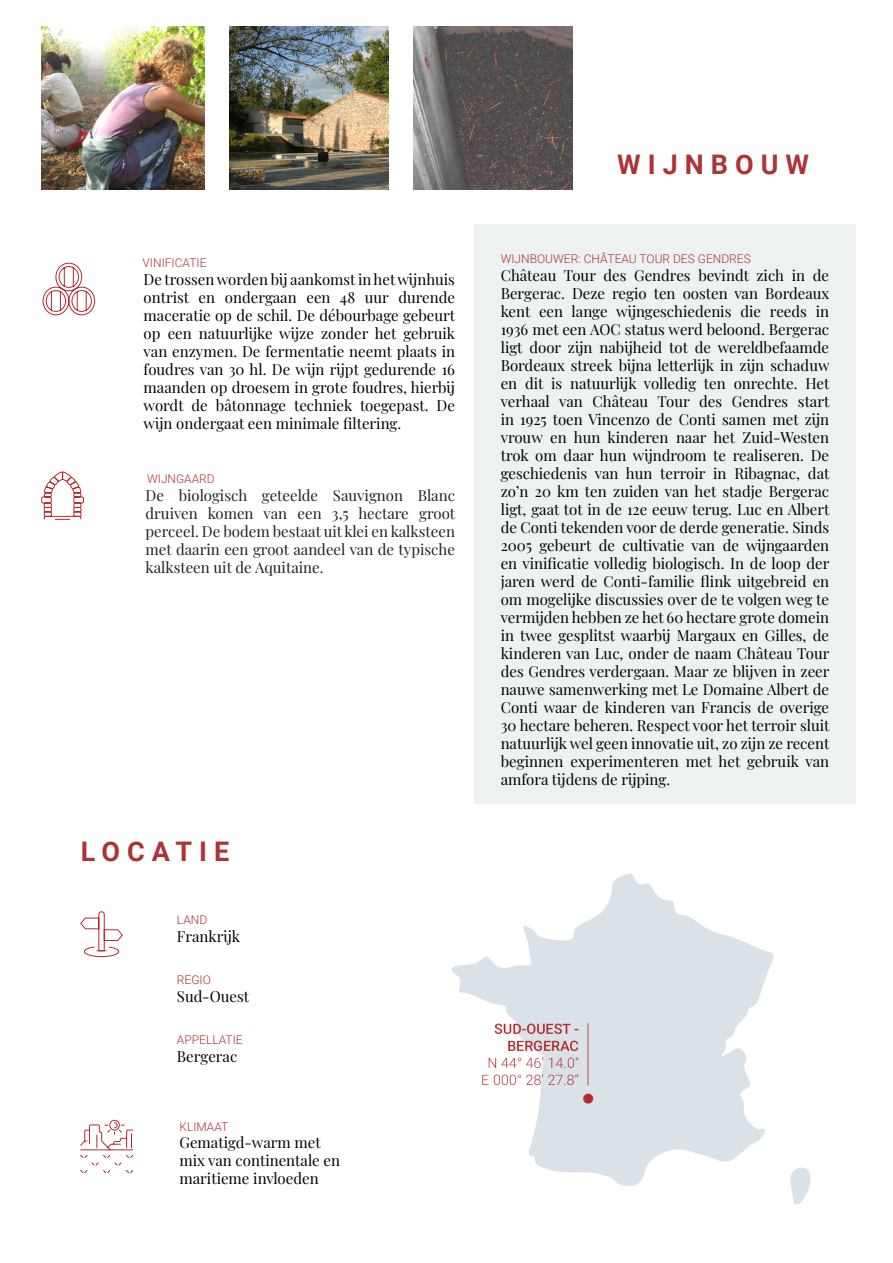
<style>
.page{position:relative;width:893px;height:1263px;background:#fff}
.page>*{position:absolute;margin:0;border:0;box-sizing:border-box;transform-origin:0 0}
.t1{font:700 27px "Roboto";letter-spacing:.26em;color:#b03136}
.t2{font:15px/18px "Playfair Display";color:#000001;text-align:justify}
.t3{font:15px/18px "Playfair Display";color:#231f20;text-align:justify}
.t4{font:300 12px "Roboto";color:#b03136}
</style>
<div class="page">
<svg style="left:80px;top:911px;width:43px;height:46px"></svg>
<img style="left:451px;top:874px;width:360px;height:331px">
<svg style="left:80px;top:1119px;width:54px;height:55px"></svg>
<div style="left:475px;top:224px;width:381px;height:580px;background:#edf1f2"></div>
<svg style="left:42px;top:262px;width:53px;height:54px"></svg>
<svg style="left:41px;top:471px;width:43px;height:49px"></svg>
<img style="left:41px;top:26px;width:163px;height:163px">
<img style="left:229px;top:26px;width:159px;height:163px">
<img style="left:414px;top:26px;width:159px;height:163px">
<p class="t4" style="left:143px;top:254px;width:65px">VINIFICATIE</p>
<p class="t2" style="left:144px;top:269px;width:313px">De trossen worden bij aankomst in het wijnhuis ontrist en ondergaan een 48 uur durende maceratie op de schil. De débourbage gebeurt op een natuurlijke wijze zonder het gebruik van enzymen. De fermentatie neemt plaats in foudres van 30 hl. De wijn rijpt gedurende 16 maanden op droesem in grote foudres, hierbij wordt de bâtonnage techniek toegepast. De wijn ondergaat een minimale filtering.</p>
<p class="t4" style="left:147px;top:471px;width:69px">WIJNGAARD</p>
<p class="t3" style="left:146px;top:485px;width:311px">De biologisch geteelde Sauvignon Blanc druiven komen van een 3,5 hectare groot perceel. De bodem bestaat uit klei en kalksteen met daarin een groot aandeel van de typische kalksteen uit de Aquitaine.</p>
<p class="t1" style="left:81px;top:833px;width:150px">LOCATIE</p>
<p class="t4" style="left:177px;top:911px;width:32px">LAND</p>
<p class="t2" style="left:177px;top:926px;width:65px">Frankrijk</p>
<p class="t4" style="left:177px;top:971px;width:35px">REGIO</p>
<p class="t2" style="left:177px;top:986px;width:74px">Sud-Ouest</p>
<p class="t4" style="left:177px;top:1031px;width:67px">APPELLATIE</p>
<p class="t2" style="left:177px;top:1046px;width:62px">Bergerac</p>
<p class="t4" style="left:179px;top:1118px;width:50px">KLIMAAT</p>
<p class="t2" style="left:179px;top:1132px;width:162px;text-align:left">Gematigd-warm met mix van continentale en maritieme invloeden</p>
<p class="t1" style="left:617px;top:145px;width:194px">WIJNBOUW</p>
<p class="t4" style="left:501px;top:250px;width:252px">WIJNBOUWER: CHÂTEAU TOUR DES GENDRES</p>
<p class="t2" style="left:501px;top:265px;width:330px">Château Tour des Gendres bevindt zich in de Bergerac. Deze regio ten oosten van Bordeaux kent een lange wijngeschiedenis die reeds in 1936 met een AOC status werd beloond. Bergerac ligt door zijn nabijheid tot de wereldbefaamde Bordeaux streek bijna letterlijk in zijn schaduw en dit is natuurlijk volledig ten onrechte. Het verhaal van Château Tour des Gendres start in 1925 toen Vincenzo de Conti samen met zijn vrouw en hun kinderen naar het Zuid-Westen trok om daar hun wijndroom te realiseren. De geschiedenis van hun terroir in Ribagnac, dat zo’n 20 km ten zuiden van het stadje Bergerac ligt, gaat tot in de 12e eeuw terug. Luc en Albert de Conti tekenden voor de derde generatie. Sinds 2005 gebeurt de cultivatie van de wijngaarden en vinificatie volledig biologisch. In de loop der jaren werd de Conti-familie flink uitgebreid en om mogelijke discussies over de te volgen weg te vermijden hebben ze het 60 hectare grote domein in twee gesplitst waarbij Margaux en Gilles, de kinderen van Luc, onder de naam Château Tour des Gendres verdergaan. Maar ze blijven in zeer nauwe samenwerking met Le Domaine Albert de Conti waar de kinderen van Francis de overige 30 hectare beheren. Respect voor het terroir sluit natuurlijk wel geen innovatie uit, zo zijn ze recent beginnen experimenteren met het gebruik van amfora tijdens de rijping.</p>
</div>
